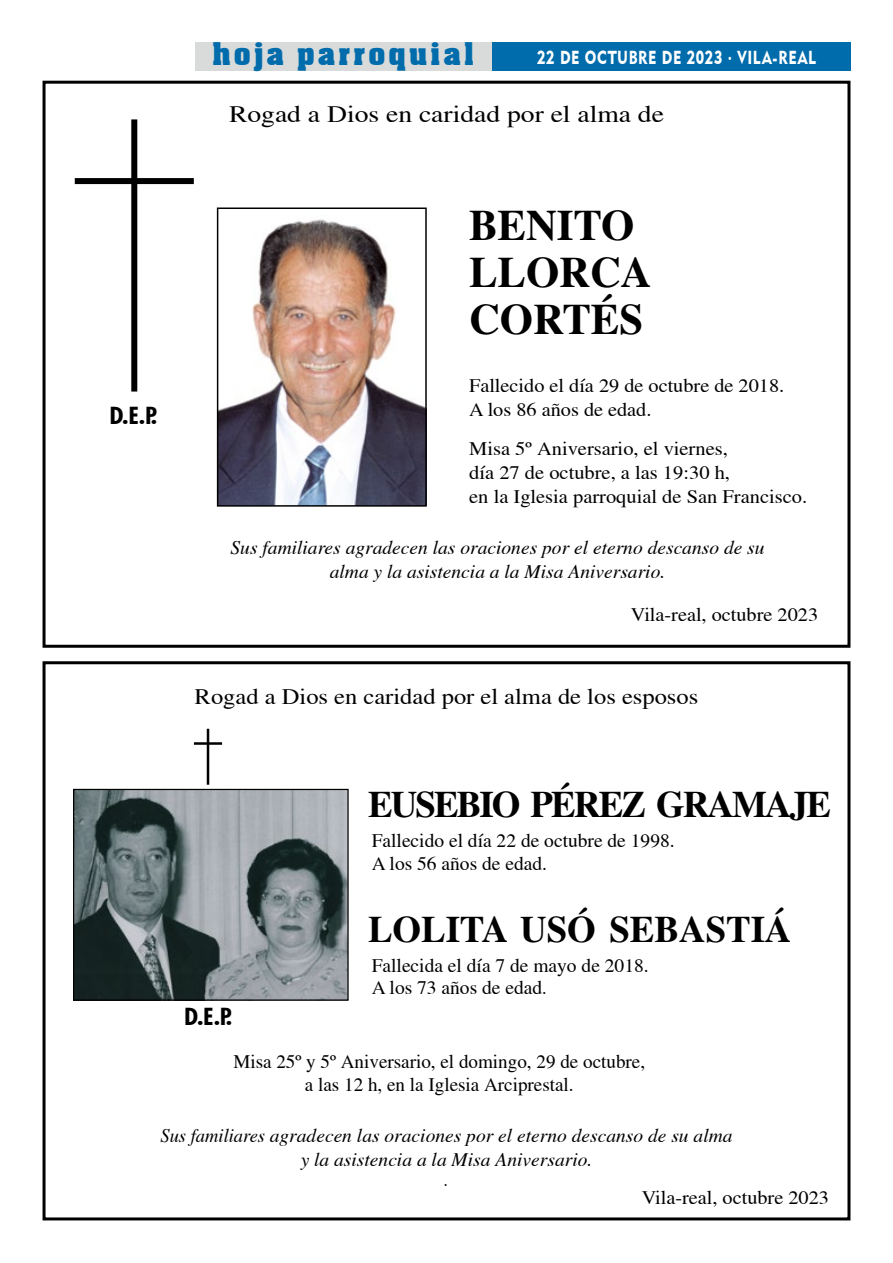
<style>
.page{position:relative;width:893px;height:1263px;background:#fff}
.page>*{position:absolute;margin:0;border:0;box-sizing:border-box;transform-origin:0 0}
.t1{font:700 43.5px/47.1px "Toronto";color:#000}
.t2{font:700 37.5px "Toronto";letter-spacing:-.05em;color:#000}
.t3{font:700 37.5px "Toronto";color:#000}
.t4{font:700 30.6px "Aachen BT";letter-spacing:.08em;color:#006cab}
.t5{font:24px "Toronto Plain";color:#000;scale:1.15 1}
.t6{font:700 condensed 24px "Futura BT";color:#000;scale:1.1 1}
.t7{font:22.5px "Toronto Plain";color:#000;scale:1.09 1}
.t8{font:19.5px/22.5px "Toronto Plain";color:#000}
.t9{font:italic 19.5px/24px "Toronto";color:#000;text-align:center}
.t10{font:italic 19.5px/24.2px "Toronto";color:#000;text-align:center;scale:.95 1}
.t11{font:19.5px/24px "Toronto Plain";color:#000;scale:1.04 1}
.t12{font:19.5px/24.2px "Toronto Plain";color:#000;scale:1.05 1}
.t13{font:18.75px "Geometric 415 BT Black A";letter-spacing:.04em;color:#fff;scale:.78 1}
.t14{font:italic 18.75px "Toronto";color:#000;scale:.85 1}
.s1{font-size:18.75px}
</style>
<div class="page">
<div style="left:195px;top:43px;width:296px;height:28px;background:#d9dbdb"></div>
<div style="left:491px;top:43px;width:359px;height:28px;background:#006cab"></div>
<img style="left:220px;top:219px;width:204px;height:285px">
<div style="left:43px;top:81px;width:807px;height:567px;border:3px solid #000"></div>
<div style="left:131px;top:119px;width:6px;height:273px;background:#000"></div>
<div style="left:75px;top:178px;width:119px;height:6px;background:#000"></div>
<div style="left:217px;top:207px;width:210px;height:300px;border:2px solid #000"></div>
<div style="left:43px;top:661px;width:807px;height:559px;border:3px solid #000"></div>
<img style="left:75px;top:791px;width:272px;height:208px">
<div style="left:73px;top:789px;width:276px;height:212px;border:1px solid #000"></div>
<hr style="left:207px;top:729px;width:2px;height:56px;background:#000">
<hr style="left:194px;top:742px;width:28px;height:3px;background:#000">
<h3 class="t4" style="left:212px;top:35px;width:263px">hoja parroquial</h3>
<p class="t13" style="left:537px;top:46px;width:359px">22 DE OCTUBRE DE 2023 · VILA-REAL</p>
<p class="t5" style="left:229px;top:100px;width:380px">Rogad a Dios en caridad por el alma de</p>
<p class="t6" style="left:109px;top:400px;width:45px">D.E.P.</p>
<h1 class="t1" style="left:469px;top:201px;width:184px">BENITO<br>LLORCA<br>CORTÉS</h1>
<p class="t11" style="left:469px;top:373px;width:304px">Fallecido el día 29 de octubre de 2018.<br>A los 86 años de edad.</p>
<p class="t12" style="left:469px;top:436px;width:323px">Misa 5º Aniversario, el viernes,<br>día 27 de octubre, a las 19:30 h,<br>en la Iglesia parroquial de San Francisco.</p>
<p class="t9" style="left:231px;top:536px;width:536px">Sus familiares agradecen las oraciones por el eterno descanso de su alma y la asistencia a la Misa Aniversario.</p>
<p class="t11" style="left:631px;top:602px;width:182px">Vila-real, octubre 2023</p>
<p class="t7" style="left:195px;top:683px;width:464px">Rogad a Dios en caridad por el alma de los esposos</p>
<h2 class="t2" style="left:368px;top:782px;width:464px">EUSEBIO PÉREZ GRAMAJE</h2>
<p class="t8" style="left:372px;top:829px;width:304px">Fallecido el día 22 de octubre de 1998.<br>A los 56 años de edad.</p>
<h2 class="t3" style="left:368px;top:907px;width:425px">LOLITA USÓ SEBASTIÁ</h2>
<p class="t6" style="left:184px;top:1002px;width:45px">D.E.P.</p>
<p class="t8" style="left:372px;top:954px;width:279px">Fallecida el día 7 de mayo de 2018.<br>A los 73 años de edad<span class="s1">.</span></p>
<p class="t8" style="left:233px;top:1050px;width:413px;text-align:center">Misa 25º y 5º Aniversario, el domingo, 29 de octubre, a las 12 h, en la Iglesia Arciprestal.</p>
<p class="t10" style="left:160px;top:1123px;width:604px">Sus familiares agradecen las oraciones por el eterno descanso de su alma y la asistencia a la Misa Aniversario.</p>
<p class="t14" style="left:445px;top:1169px;width:6px">.</p>
<p class="t11" style="left:642px;top:1185px;width:182px">Vila-real, octubre 2023</p>
</div>
